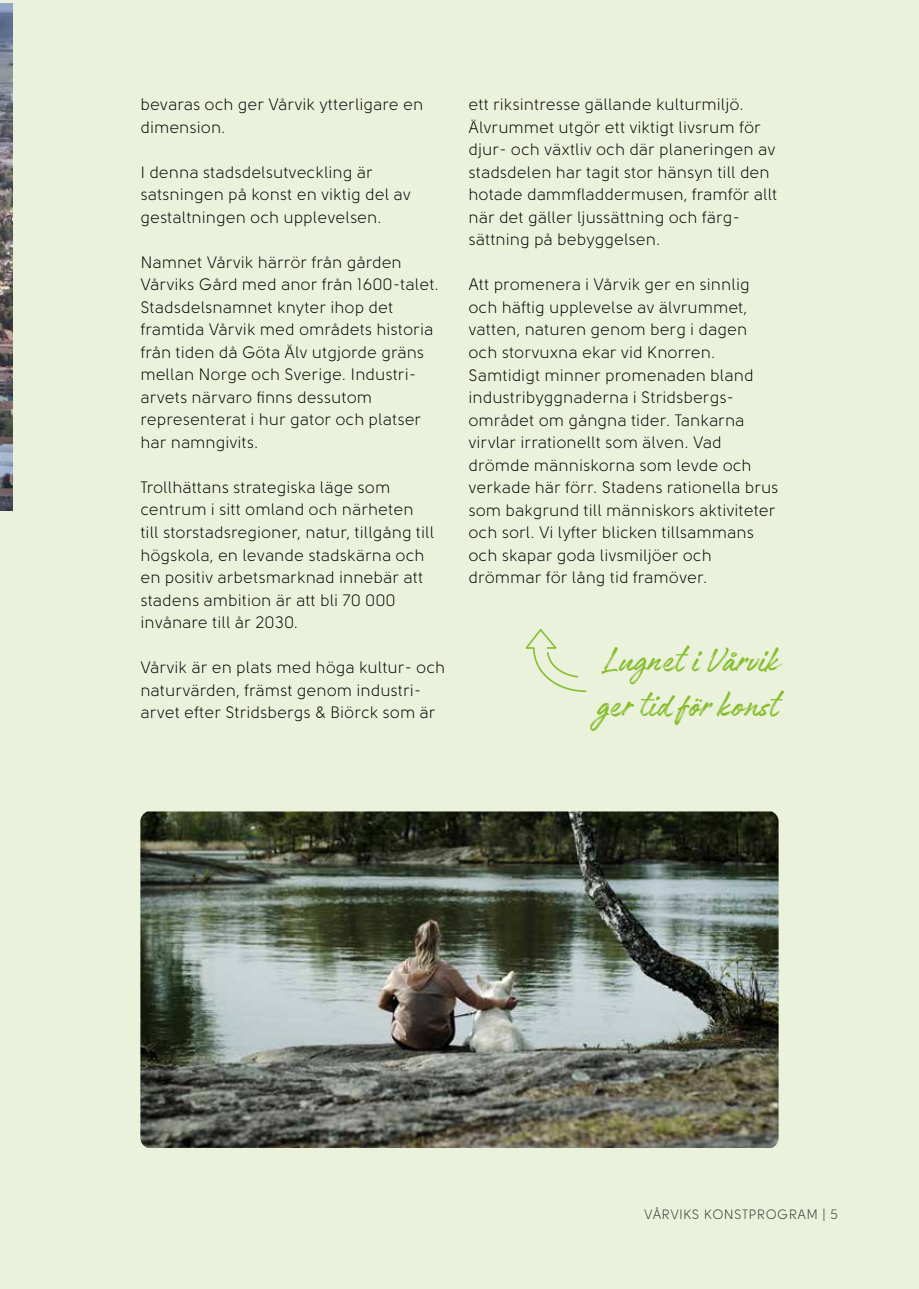
<style>
.page{position:relative;width:919px;height:1289px;background:#fff}
.page>*{position:absolute;margin:0;border:0;box-sizing:border-box;transform-origin:0 0}
.t1{font:39px/45px "Authenia";color:#86bd2c}
.t2{font:16.5px/22.5px "Solomon Sans Book";color:#000}
.t3{font:13.5px "Solomon Sans Book";letter-spacing:.025em;color:#363431}
</style>
<div class="page">
<div style="left:0;top:0;width:918px;height:1288px;background:#eaf2db"></div>
<img style="left:140px;top:811px;width:638px;height:336px">
<img style="left:0;top:3px;width:13px;height:507px">
<svg style="left:525px;top:629px;width:61px;height:63px"></svg>
<p class="t2" style="left:140px;top:93px;width:284px">bevaras och ger Vårvik ytterligare en dimension.</p>
<p class="t2" style="left:140px;top:161px;width:272px">I denna stadsdelsutveckling är satsningen på konst en viktig del av gestaltningen och upplevelsen.</p>
<p class="t2" style="left:140px;top:251px;width:300px">Namnet Vårvik härrör från gården Vårviks Gård med anor från 1600-talet.<br>Stadsdelsnamnet knyter ihop det framtida Vårvik med områdets historia från tiden då Göta Älv utgjorde gräns mellan Norge och Sverige. Industri&shy;arvets närvaro finns dessutom representerat i hur gator och platser har namngivits.</p>
<p class="t2" style="left:140px;top:476px;width:295px">Trollhättans strategiska läge som centrum i sitt omland och närheten till storstadsregioner, natur, tillgång till högskola, en levande stadskärna och en positiv arbetsmarknad innebär att stadens ambition är att bli 70 000 invånare till år 2030.</p>
<p class="t2" style="left:140px;top:656px;width:306px">Vårvik är en plats med höga kultur- och naturvärden, främst genom industri&shy;arvet efter Stridsbergs &amp; Biörck som är</p>
<p class="t2" style="left:468px;top:93px;width:310px">ett riksintresse gällande kulturmiljö.<br>Älvrummet utgör ett viktigt livsrum för djur- och växtliv och där planeringen av stadsdelen har tagit stor hänsyn till den hotade dammfladdermusen, framför allt när det gäller ljussättning och färg&shy;sättning på bebyggelsen.</p>
<p class="t2" style="left:468px;top:273px;width:311px">Att promenera i Vårvik ger en sinnlig och häftig upplevelse av älvrummet, vatten, naturen genom berg i dagen och storvuxna ekar vid Knorren.<br>Samtidigt minner promenaden bland industribyggnaderna i Stridsbergs&shy;området om gångna tider. Tankarna virvlar irrationellt som älven. Vad drömde människorna som levde och verkade här förr. Stadens rationella brus som bakgrund till människors aktiviteter och sorl. Vi lyfter blicken tillsammans och skapar goda livsmiljöer och drömmar för lång tid framöver.</p>
<h1 class="t1" style="left:597px;top:642px;width:183px">Lugnet i Vårvik ger tid för konst</h1>
<p class="t3" style="left:644px;top:1207px;width:195px">VÅRVIKS KONSTPROGRAM | 5</p>
</div>
